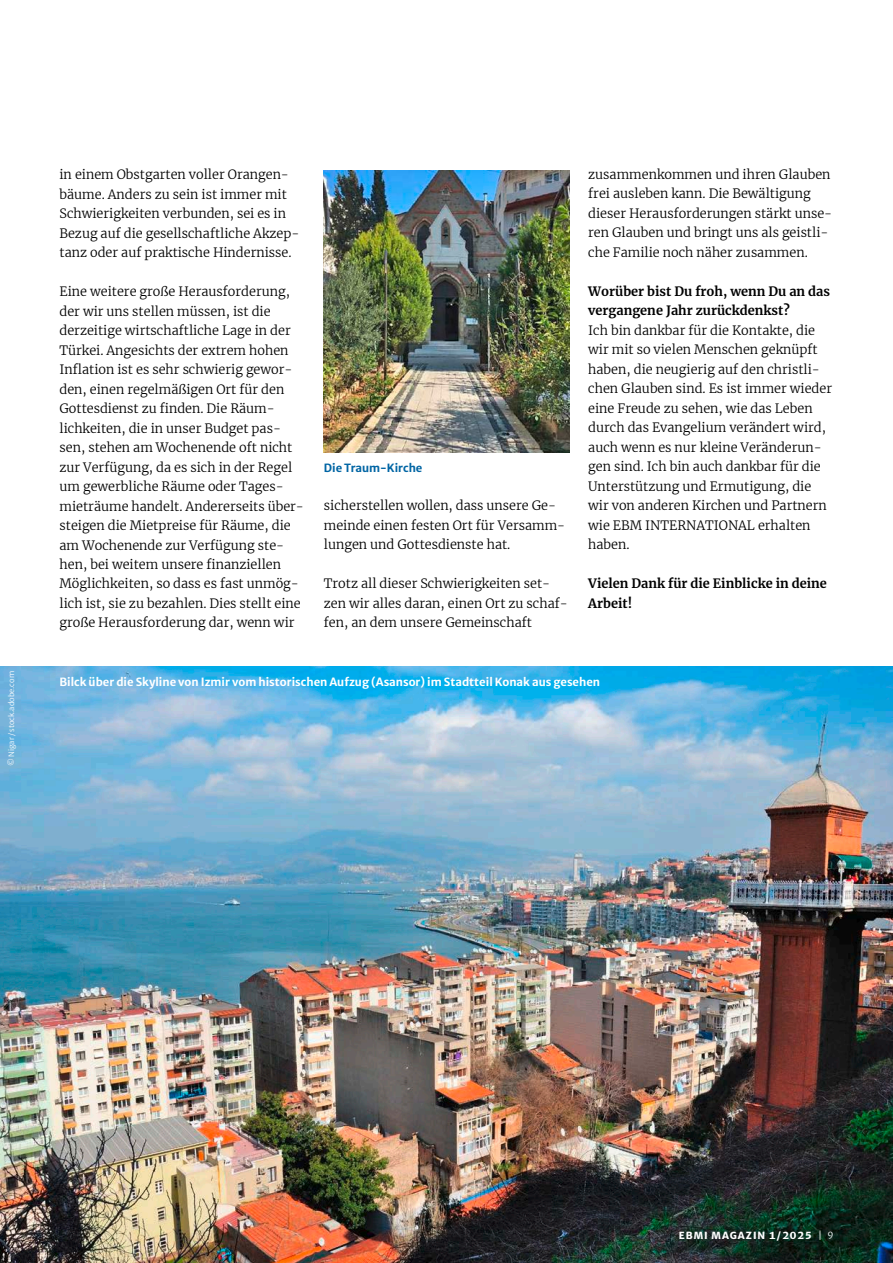
<style>
.page{position:relative;width:893px;height:1263px;background:#fff}
.page>*{position:absolute;margin:0;border:0;box-sizing:border-box;transform-origin:0 0}
.t1{font:300 12.75px/19.5px "Merriweather";color:#000}
.t2{font:700 12.75px/19.5px "Merriweather";color:#000}
.t3{font:700 11.25px "Merriweather Sans";color:#fff}
.t4{font:700 11.25px "Merriweather Sans";color:#0065a4}
.t5{font:800 9.75px "Merriweather Sans";letter-spacing:.1em;color:#fff}
.t6{font:300 7.5px "Merriweather Sans";color:#fff}
.s1{font-weight:300}
</style>
<div class="page">
<img style="left:0;top:667px;width:893px;height:596px">
<img style="left:324px;top:170px;width:245px;height:282px">
<p class="t6" style="left:5px;top:766px;width:96px;rotate:-90deg">© Nigar / stock.adobe.com</p>
<p class="t1" style="left:60px;top:164px;width:241px">in einem Obstgarten voller Orangen&shy;bäume. Anders zu sein ist immer mit Schwierigkeiten verbunden, sei es in Bezug auf die gesellschaftliche Akzep&shy;tanz oder auf praktische Hindernisse.</p>
<p class="t1" style="left:60px;top:281px;width:246px">Eine weitere große Herausforderung, der wir uns stellen müssen, ist die derzeitige wirtschaftliche Lage in der Türkei. Angesichts der extrem hohen Inflation ist es sehr schwierig gewor&shy;den, einen regelmäßigen Ort für den Gottesdienst zu finden. Die Räum&shy;lichkeiten, die in unser Budget pas&shy;sen, stehen am Wochenende oft nicht zur Verfügung, da es sich in der Regel um gewerbliche Räume oder Tages&shy;mieträume handelt. Andererseits über&shy;steigen die Mietpreise für Räume, die am Wochenende zur Verfügung ste&shy;hen, bei weitem unsere finanziellen Möglichkeiten, so dass es fast unmög&shy;lich ist, sie zu bezahlen. Dies stellt eine große Herausforderung dar, wenn wir</p>
<p class="t4" style="left:324px;top:457px;width:100px">Die Traum-Kirche</p>
<p class="t1" style="left:324px;top:496px;width:243px">sicherstellen wollen, dass unsere Ge&shy;meinde einen festen Ort für Versamm&shy;lungen und Gottesdienste hat.</p>
<p class="t1" style="left:324px;top:574px;width:245px">Trotz all dieser Schwierigkeiten set&shy;zen wir alles daran, einen Ort zu schaf&shy;fen, an dem unsere Gemeinschaft</p>
<p class="t1" style="left:588px;top:164px;width:245px">zusammenkommen und ihren Glauben frei ausleben kann. Die Bewältigung dieser Herausforderungen stärkt unse&shy;ren Glauben und bringt uns als geistli&shy;che Familie noch näher zusammen.</p>
<p class="t2" style="left:588px;top:281px;width:243px">Worüber bist Du froh, wenn Du an das vergangene Jahr zurückdenkst?</p>
<p class="t1" style="left:588px;top:320px;width:245px">Ich bin dankbar für die Kontakte, die wir mit so vielen Menschen geknüpft haben, die neugierig auf den christli&shy;chen Glauben sind. Es ist immer wieder eine Freude zu sehen, wie das Leben durch das Evangelium verändert wird, auch wenn es nur kleine Veränderun&shy;gen sind. Ich bin auch dankbar für die Unterstützung und Ermutigung, die wir von anderen Kirchen und Partnern wie EBM INTERNATIONAL erhalten haben.</p>
<p class="t2" style="left:588px;top:574px;width:240px">Vielen Dank für die Einblicke in deine<br>Arbeit!</p>
<p class="t3" style="left:60px;top:672px;width:542px">Bilck über die Skyline von Izmir vom historischen Aufzug (Asansor) im Stadtteil Konak aus gesehen</p>
<p class="t5" style="left:679px;top:1227px;width:156px">EBMI MAGAZIN 1/2025 <span class="s1">| 9</span></p>
</div>
